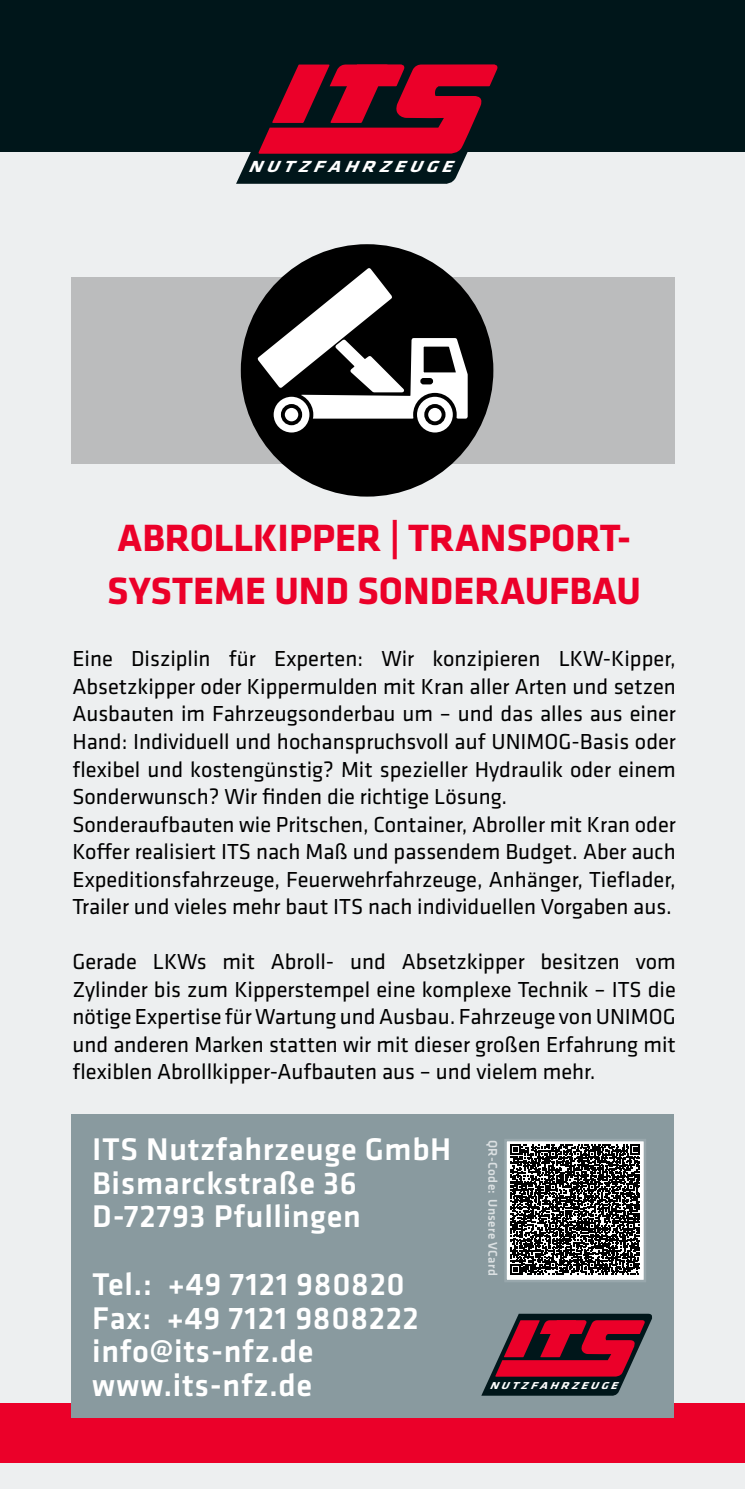
<style>
.page{position:relative;width:745px;height:1489px;background:#fff}
.page>*{position:absolute;margin:0;border:0;box-sizing:border-box;transform-origin:0 0}
.t1{font:700 39.5px/52.5px "Klavika";color:#eb0029}
.t2{font:500 32.5px/33.8px "Klavika";letter-spacing:.02em;color:#fff}
.t3{font:22.5px/27.5px "Klavika";color:#000}
.t4{font:italic 700 16.75px "Klavika";color:#fff;scale:1.2 1}
.t5{font:500 13px "Klavika";letter-spacing:.025em;color:#dbe0e2}
.t6{font:italic 700 10.5px "Klavika";color:#fff;scale:1.2 1}
</style>
<div class="page">
<div style="left:0;top:1px;width:744px;height:1487px;background:#edeff0"></div>
<div style="left:0;top:1403px;width:744px;height:59px;background:#eb0029"></div>
<div style="left:0;top:0;width:744px;height:152px;background:#00161a"></div>
<div style="left:71px;top:277px;width:603px;height:186px;background:#bbbcbd"></div>
<div style="left:242px;top:246px;width:249px;height:248px;background:#000;border-radius:50%"></div>
<svg style="left:254px;top:264px;width:215px;height:173px"></svg>
<div style="left:420px;top:378px;width:13px;height:6px;border:4px solid #000"></div>
<svg style="left:415px;top:395px;width:39px;height:39px"></svg>
<div style="left:413px;top:393px;width:43px;height:43px;border:4px solid #000;border-radius:50%"></div>
<div style="left:426px;top:406px;width:17px;height:17px;background:#fff;border-radius:50%"></div>
<div style="left:424px;top:404px;width:21px;height:21px;border:4px solid #000;border-radius:50%"></div>
<svg style="left:271px;top:395px;width:40px;height:39px"></svg>
<div style="left:269px;top:393px;width:44px;height:43px;border:4px solid #000;border-radius:50%"></div>
<div style="left:283px;top:406px;width:17px;height:17px;background:#fff;border-radius:50%"></div>
<div style="left:281px;top:404px;width:21px;height:21px;border:4px solid #000;border-radius:50%"></div>
<svg style="left:236px;top:64px;width:262px;height:120px"></svg>
<div style="left:71px;top:1114px;width:602px;height:303px;background:#899a9f"></div>
<svg style="left:507px;top:1141px;width:135px;height:137px;background:#e5e5e5"></svg>
<svg style="left:510px;top:1144px;width:129px;height:130px;background:#4c4c4c"></svg>
<div style="left:504px;top:1138px;width:141px;height:144px;border:2px solid #98a7ac"></div>
<svg style="left:481px;top:1313px;width:171px;height:82px"></svg>
<p class="t4" style="left:248px;top:157px;width:178px">NUTZFAHRZEUGE</p>
<h1 class="t1" style="left:107px;top:512px;width:535px">ABROLLKIPPER | TRANSPORT-<br>SYSTEME UND SONDERAUFBAU</h1>
<p class="t3" style="left:72px;top:645px;width:604px">Eine Disziplin für Experten: Wir konzipieren LKW-Kipper, Absetzkipper oder Kippermulden mit Kran aller Arten und setzen Ausbauten im Fahrzeugsonderbau um – und das alles aus einer Hand: Individuell und hochanspruchsvoll auf UNIMOG-Basis oder flexibel und kostengünstig? Mit spezieller Hydraulik oder einem Sonderwunsch? Wir finden die richtige Lösung.<br>Sonderaufbauten wie Pritschen, Container, Abroller mit Kran oder Koffer realisiert ITS nach Maß und passendem Budget. Aber auch Expeditionsfahrzeuge, Feuerwehrfahrzeuge, Anhänger, Tieflader, Trailer und vieles mehr baut ITS nach individuellen Vorgaben aus.</p>
<p class="t3" style="left:72px;top:948px;width:604px;text-align:justify">Gerade LKWs mit Abroll- und Absetzkipper besitzen vom Zylinder bis zum Kipperstempel eine komplexe Technik – ITS die nötige Expertise für Wartung und Ausbau. Fahrzeuge von UNIMOG und anderen Marken statten wir mit dieser großen Erfahrung mit flexiblen Abrollkipper-Aufbauten aus – und vielem mehr.</p>
<h2 class="t2" style="left:92px;top:1132px;width:360px">ITS Nutzfahrzeuge GmbH<br>Bismarckstraße 36<br>D-72793 Pfullingen</h2>
<h2 class="t2" style="left:92px;top:1267px;width:328px">Tel.: +49 7121 980820<br>Fax: +49 7121 9808222 info@its-nfz.de www.its-nfz.de</h2>
<p class="t5" style="left:499px;top:1139px;width:137px;rotate:90deg">QR-Code: Unsere VCard</p>
<p class="t6" style="left:489px;top:1379px;width:112px">NUTZFAHRZEUGE</p>
</div>
